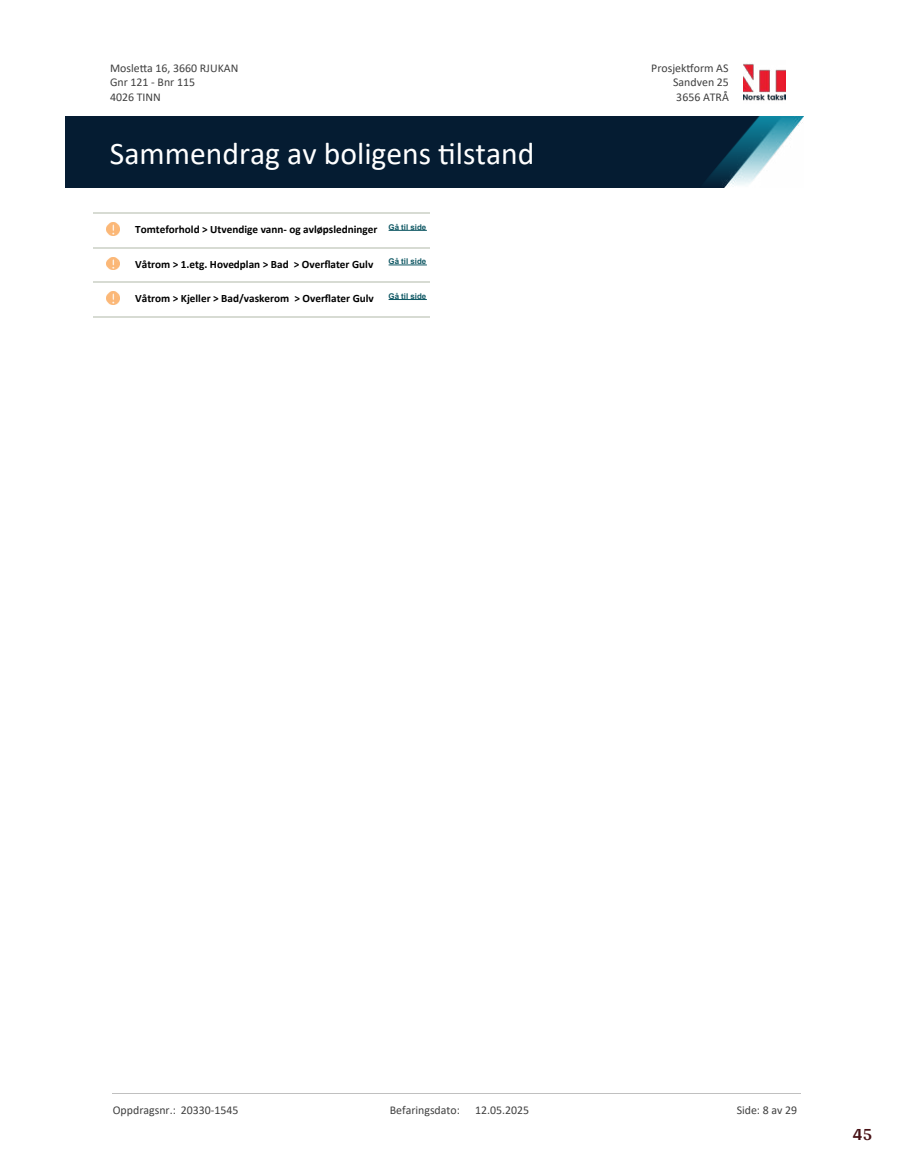
<style>
.page{position:relative;width:915px;height:1172px;background:#fff}
.page>*{position:absolute;margin:0;border:0;box-sizing:border-box;transform-origin:0 0}
.t1{font:31.65px "Calibri";color:#fff}
.t2{font:700 18px "Arya";color:#481317}
.t3{font:11.85px/14.5px "Calibri";color:#404040}
.t4{font:700 11.25px "Calibri";color:#000}
.t5{font:700 7.95px "Arial";color:#115965}
</style>
<div class="page">
<hr style="left:93px;top:212px;width:39px;height:2px;background:#d7dbd3">
<hr style="left:132px;top:212px;width:63px;height:2px;background:#d7dbd3">
<hr style="left:195px;top:212px;width:66px;height:2px;background:#d7dbd3">
<hr style="left:261px;top:212px;width:125px;height:2px;background:#d7dbd3">
<hr style="left:386px;top:212px;width:43px;height:2px;background:#d7dbd3">
<svg style="left:107px;top:223px;width:12px;height:12px"></svg>
<hr style="left:388px;top:230px;width:39px;height:1px;background:#115965">
<hr style="left:93px;top:247px;width:39px;height:1px;background:#d7dbd3">
<hr style="left:132px;top:247px;width:63px;height:1px;background:#d7dbd3">
<hr style="left:195px;top:247px;width:66px;height:1px;background:#d7dbd3">
<hr style="left:261px;top:247px;width:125px;height:1px;background:#d7dbd3">
<hr style="left:386px;top:247px;width:43px;height:1px;background:#d7dbd3">
<svg style="left:107px;top:257px;width:12px;height:13px"></svg>
<hr style="left:388px;top:264px;width:39px;height:1px;background:#115965">
<hr style="left:93px;top:281px;width:39px;height:2px;background:#d7dbd3">
<hr style="left:132px;top:281px;width:63px;height:2px;background:#d7dbd3">
<hr style="left:195px;top:281px;width:66px;height:2px;background:#d7dbd3">
<hr style="left:261px;top:281px;width:125px;height:2px;background:#d7dbd3">
<hr style="left:386px;top:281px;width:43px;height:2px;background:#d7dbd3">
<svg style="left:107px;top:292px;width:12px;height:12px"></svg>
<hr style="left:388px;top:299px;width:39px;height:1px;background:#115965">
<hr style="left:93px;top:316px;width:39px;height:1px;background:#d7dbd3">
<hr style="left:132px;top:316px;width:63px;height:1px;background:#d7dbd3">
<hr style="left:195px;top:316px;width:66px;height:1px;background:#d7dbd3">
<hr style="left:261px;top:316px;width:125px;height:1px;background:#d7dbd3">
<hr style="left:386px;top:316px;width:43px;height:1px;background:#d7dbd3">
<img style="left:743px;top:63px;width:42px;height:38px">
<img style="left:65px;top:117px;width:738px;height:71px">
<hr style="left:113px;top:1093px;width:687px;height:1px;background:#c0c0c0">
<p class="t3" style="left:110px;top:60px;width:130px">Mosle琀琀a 16, 3660 RJUKAN<br>Gnr 121 - Bnr 115<br>4026 TINN</p>
<p class="t3" style="left:651px;top:60px;width:79px">Prosjek琀昀orm AS</p>
<p class="t3" style="left:673px;top:75px;width:57px">Sandven 25</p>
<p class="t3" style="left:676px;top:89px;width:54px">3656 ATRÅ</p>
<h1 class="t1" style="left:110px;top:131px;width:426px">Sammendrag av boligens 琀椀lstand</h1>
<p class="t4" style="left:135px;top:221px;width:292px">Tomteforhold &gt; Utvendige vann- og avløpsledninger <sup>Gå</sup> <sup>til</sup> <sup>side</sup></p>
<p class="t4" style="left:135px;top:256px;width:239px">Våtrom &gt; 1.etg. Hovedplan &gt; Bad &gt; Over昀氀ater Gulv</p>
<p class="t5" style="left:388px;top:256px;width:39px">Gå til side</p>
<p class="t4" style="left:135px;top:290px;width:240px">Våtrom &gt; Kjeller &gt; Bad/vaskerom &gt; Over昀氀ater Gulv</p>
<p class="t5" style="left:388px;top:290px;width:39px">Gå til side</p>
<p class="t3" style="left:113px;top:1102px;width:127px">Oppdragsnr.: 20330-1545</p>
<p class="t3" style="left:389px;top:1102px;width:72px">Befaringsdato:</p>
<p class="t3" style="left:475px;top:1102px;width:55px">12.05.2025</p>
<p class="t3" style="left:736px;top:1102px;width:62px">Side: 8 av 29</p>
<h2 class="t2" style="left:852px;top:1123px;width:21px">45</h2>
</div>
